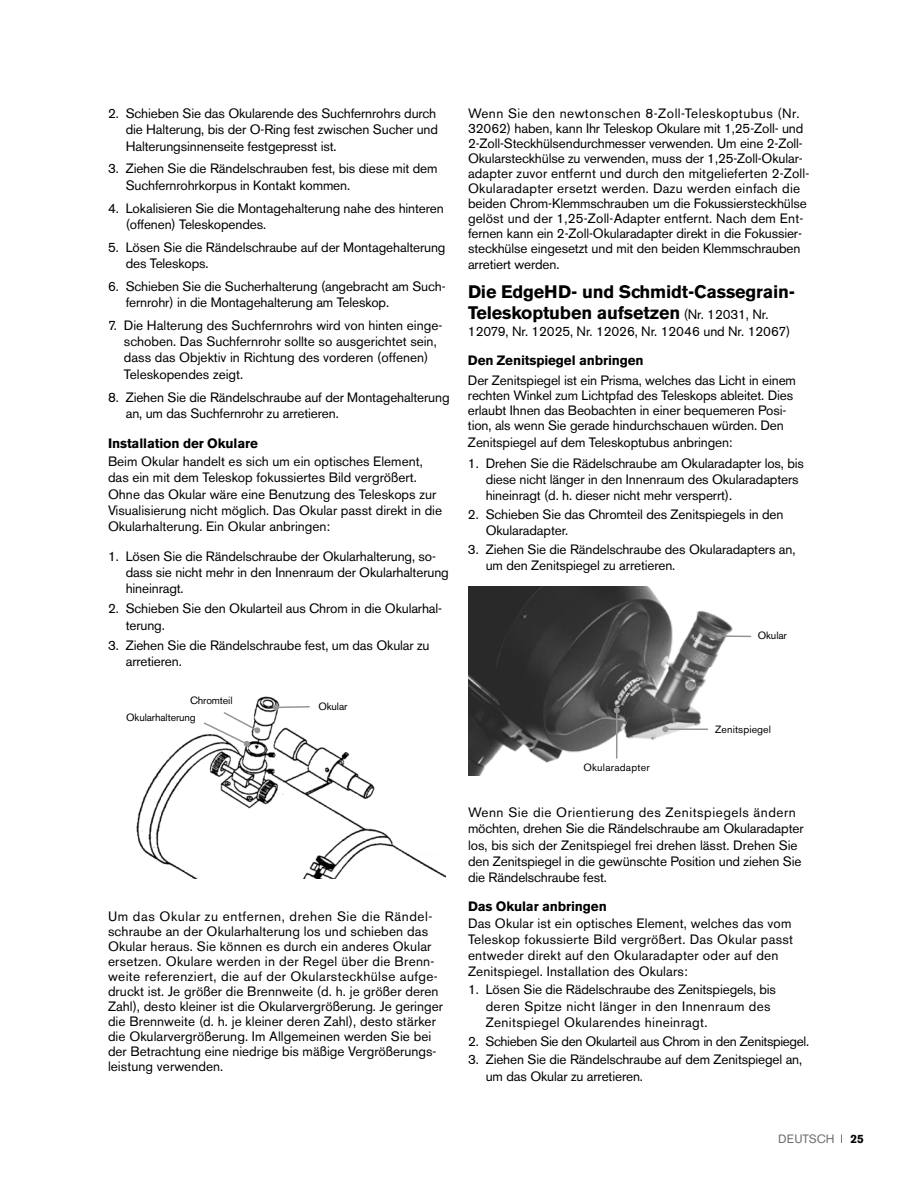
<style>
.page{position:relative;width:918px;height:1188px;background:#fff}
.page>*{position:absolute;margin:0;border:0;box-sizing:border-box;transform-origin:0 0}
.t1{font:700 18px/21.6px "Akzidenz Grotesk BE";letter-spacing:-.01em;color:#000}
.t2{font:13.5px/16.2px "Akzidenz Grotesk BE";letter-spacing:-.01em;color:#000}
.t3{font:13.5px/16.2px "Akzidenz Grotesk BE";letter-spacing:.02em;color:#000}
.t4{font:13.5px/16.2px "Akzidenz Grotesk BE";letter-spacing:.025em;color:#000}
.t5{font:700 13.5px "Akzidenz Grotesk BE";letter-spacing:-.01em;color:#000}
.t6{font:12px "Akzidenz Grotesk BE";letter-spacing:.01em;color:#6d6e71}
.t7{font:10.5px "Akzidenz Grotesk BE";letter-spacing:-.01em;color:#000}
.t8{font:10.5px "Akzidenz Grotesk BE";letter-spacing:.02em;color:#000}
.t9{font:10.5px "Akzidenz Grotesk BE";letter-spacing:.01em;color:#000}
.s1{font-weight:400;font-size:13.5px}
.s2{font-weight:300;font-stretch:condensed;color:#000}
.s3{font-weight:700;color:#000}
</style>
<div class="page">
<img style="left:136px;top:696px;width:310px;height:182px">
<img style="left:468px;top:586px;width:280px;height:189px">
<svg style="left:272px;top:704px;width:39px;height:7px"></svg>
<svg style="left:203px;top:711px;width:58px;height:36px"></svg>
<hr style="left:665px;top:729px;width:42px;height:1px;background:#939598">
<svg style="left:662px;top:726px;width:7px;height:7px"></svg>
<hr style="left:616px;top:710px;width:2px;height:48px;background:#939598">
<svg style="left:613px;top:707px;width:7px;height:7px"></svg>
<hr style="left:719px;top:635px;width:32px;height:2px;background:#939598">
<svg style="left:716px;top:633px;width:7px;height:7px"></svg>
<p class="t2" style="left:126px;top:105px;width:314px;text-indent:-18px">2. Schieben Sie das Okularende des Suchfernrohrs durch die Halterung, bis der O-Ring fest zwischen Sucher und<br>Halterungsinnenseite festgepresst ist.</p>
<p class="t2" style="left:126px;top:161px;width:313px;text-indent:-18px">3. Ziehen Sie die Rändelschrauben fest, bis diese mit dem<br>Suchfernrohrkorpus in Kontakt kommen.</p>
<p class="t2" style="left:126px;top:200px;width:320px;text-indent:-18px">4. Lokalisieren Sie die Montagehalterung nahe des hinteren (offenen) Teleskopendes.</p>
<p class="t2" style="left:126px;top:239px;width:321px;text-indent:-18px">5. Lösen Sie die Rändelschraube auf der Montagehalterung des Teleskops.</p>
<p class="t2" style="left:126px;top:278px;width:321px;text-indent:-18px">6. Schieben Sie die Sucherhalterung (angebracht am Such&shy;fernrohr) in die Montagehalterung am Teleskop.</p>
<p class="t2" style="left:124px;top:317px;width:320px;text-indent:-16px">7. Die Halterung des Suchfernrohrs wird von hinten einge&shy;schoben. Das Suchfernrohr sollte so ausgerichtet sein, dass das Objektiv in Richtung des vorderen (offenen)<br>Teleskopendes zeigt.</p>
<p class="t2" style="left:126px;top:389px;width:325px;text-indent:-18px">8. Ziehen Sie die Rändelschraube auf der Montagehalterung an, um das Suchfernrohr zu arretieren.</p>
<p class="t5" style="left:108px;top:435px;width:151px">Installation der Okulare</p>
<p class="t2" style="left:108px;top:453px;width:336px">Beim Okular handelt es sich um ein optisches Element, das ein mit dem Teleskop fokussiertes Bild vergrößert.<br>Ohne das Okular wäre eine Benutzung des Teleskops zur Visualisierung nicht möglich. Das Okular passt direkt in die Okularhalterung. Ein Okular anbringen:</p>
<p class="t2" style="left:126px;top:548px;width:325px;text-indent:-18px">1. Lösen Sie die Rändelschraube der Okularhalterung, so&shy;dass sie nicht mehr in den Innenraum der Okularhalterung hineinragt.</p>
<p class="t2" style="left:126px;top:601px;width:318px;text-indent:-18px">2. Schieben Sie den Okularteil aus Chrom in die Okularhal&shy;terung.</p>
<p class="t2" style="left:126px;top:637px;width:305px;text-indent:-18px">3. Ziehen Sie die Rändelschraube fest, um das Okular zu arretieren.</p>
<p class="t7" style="left:190px;top:694px;width:44px">Chromteil</p>
<p class="t7" style="left:126px;top:711px;width:71px">Okularhalterung</p>
<p class="t7" style="left:319px;top:700px;width:31px">Okular</p>
<p class="t2" style="left:108px;top:909px;width:336px;line-height:15px">Um das Okular zu entfernen, drehen Sie die Rändel&shy;schraube an der Okularhalterung los und schieben das Okular heraus. Sie können es durch ein anderes Okular ersetzen. Okulare werden in der Regel über die Brenn&shy;weite referenziert, die auf der Okularsteckhülse aufge&shy;druckt ist. Je größer die Brennweite (d. h. je größer deren Zahl), desto kleiner ist die Okularvergrößerung. Je geringer die Brennweite (d. h. je kleiner deren Zahl), desto stärker die Okularvergrößerung. Im Allgemeinen werden Sie bei der Betrachtung eine niedrige bis mäßige Vergrößerungs&shy;leistung verwenden.</p>
<p class="t2" style="left:468px;top:106px;width:343px;line-height:15.1px">Wenn Sie den newtonschen 8-Zoll-Teleskoptubus (Nr.<br>32062) haben, kann Ihr Teleskop Okulare mit 1,25-Zoll- und 2-Zoll-Steckhülsendurchmesser verwenden. Um eine 2-Zoll-Okularsteckhülse zu verwenden, muss der 1,25-Zoll-Okular&shy;adapter zuvor entfernt und durch den mitgelieferten 2-Zoll-Okularadapter ersetzt werden. Dazu werden einfach die beiden Chrom-Klemmschrauben um die Fokussiersteckhülse gelöst und der 1,25-Zoll-Adapter entfernt. Nach dem Ent&shy;fernen kann ein 2-Zoll-Okularadapter direkt in die Fokussier&shy;steckhülse eingesetzt und mit den beiden Klemmschrauben arretiert werden.</p>
<h1 class="t1" style="left:468px;top:281px;width:329px">Die EdgeHD- und Schmidt-Cassegrain-<br>Teleskoptuben aufsetzen <span class="s1">(Nr. 12031, Nr.</span></h1>
<p class="t2" style="left:468px;top:323px;width:324px">12079, Nr. 12025, Nr. 12026, Nr. 12046 und Nr. 12067)</p>
<p class="t5" style="left:468px;top:353px;width:177px">Den Zenitspiegel anbringen</p>
<p class="t2" style="left:468px;top:373px;width:330px;line-height:15.3px">Der Zenitspiegel ist ein Prisma, welches das Licht in einem rechten Winkel zum Lichtpfad des Teleskops ableitet. Dies erlaubt Ihnen das Beobachten in einer bequemeren Posi&shy;tion, als wenn Sie gerade hindurchschauen würden. Den Zenitspiegel auf dem Teleskoptubus anbringen:</p>
<p class="t2" style="left:486px;top:455px;width:320px;text-indent:-18px">1. Drehen Sie die Rädelschraube am Okularadapter los, bis diese nicht länger in den Innenraum des Okularadapters hineinragt (d. h. dieser nicht mehr versperrt).</p>
<p class="t2" style="left:486px;top:506px;width:299px;text-indent:-18px">2. Schieben Sie das Chromteil des Zenitspiegels in den<br>Okularadapter.</p>
<p class="t2" style="left:486px;top:541px;width:311px;text-indent:-18px">3. Ziehen Sie die Rändelschraube des Okularadapters an, um den Zenitspiegel zu arretieren.</p>
<p class="t7" style="left:758px;top:629px;width:31px">Okular</p>
<p class="t8" style="left:584px;top:761px;width:68px">Okularadapter</p>
<p class="t9" style="left:715px;top:723px;width:57px">Zenitspiegel</p>
<p class="t2" style="left:468px;top:804px;width:337px">Wenn Sie die Orientierung des Zenitspiegels ändern möchten, drehen Sie die Rändelschraube am Okularadapter los, bis sich der Zenitspiegel frei drehen lässt. Drehen Sie den Zenitspiegel in die gewünschte Position und ziehen Sie die Rändelschraube fest.</p>
<p class="t5" style="left:468px;top:898px;width:140px">Das Okular anbringen</p>
<p class="t3" style="left:468px;top:915px;width:327px">Das Okular ist ein optisches Element, welches das vom Teleskop fokussierte Bild vergrößert. Das Okular passt entweder direkt auf den Okularadapter oder auf den Zenitspiegel. Installation des Okulars:</p>
<p class="t4" style="left:486px;top:982px;width:292px;text-indent:-18px">1. Lösen Sie die Rädelschraube des Zenitspiegels, bis deren Spitze nicht länger in den Innenraum des<br>Zenitspiegel Okularendes hineinragt.</p>
<p class="t2" style="left:468px;top:1033px;width:341px">2. Schieben Sie den Okularteil aus Chrom in den Zenitspiegel.</p>
<p class="t2" style="left:486px;top:1052px;width:318px;text-indent:-18px">3. Ziehen Sie die Rändelschraube auf dem Zenitspiegel an, um das Okular zu arretieren.</p>
<p class="t6" style="left:778px;top:1132px;width:87px">DEUTSCH <span class="s2">I</span> <span class="s3">25</span></p>
</div>
